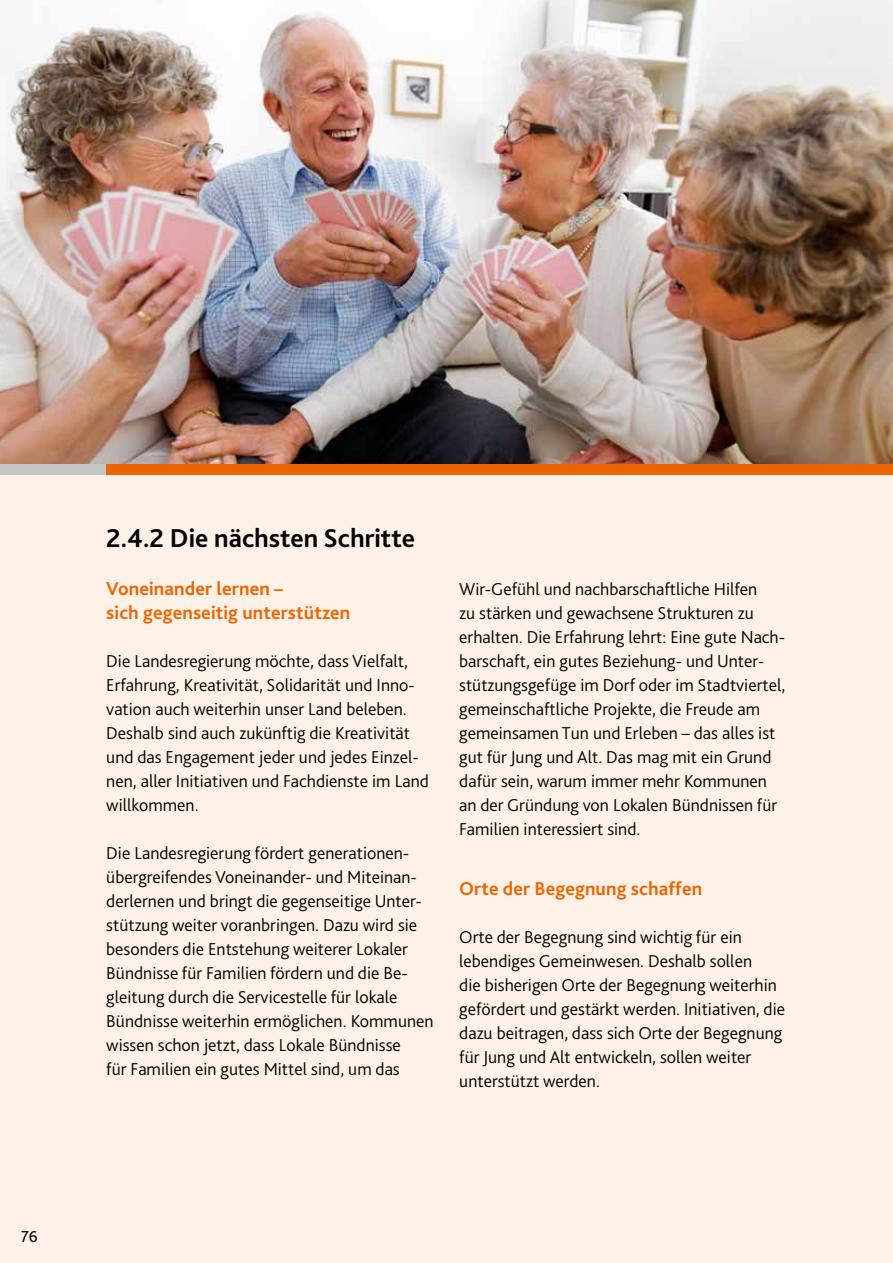
<style>
.page{position:relative;width:893px;height:1263px;background:#fef1e7}
.page>*{position:absolute;margin:0;border:0;box-sizing:border-box;transform-origin:0 0}
.t1{font:700 27px "Bliss 2";color:#000}
.t2{font:700 19.5px/24px "Bliss 2";letter-spacing:.005em;color:#ec6502}
.t3{font:300 18px/24px "Bliss 2";color:#000}
.t4{font:16.5px "Bliss 2";color:#000}
</style>
<div class="page">
<img style="left:0;top:0;width:893px;height:464px">
<div style="left:0;top:464px;width:109px;height:11px;background:#c5c6c6"></div>
<div style="left:106px;top:464px;width:787px;height:11px;background:#ec6502"></div>
<p class="t4" style="left:21px;top:1226px;width:18px">76</p>
<h1 class="t1" style="left:106px;top:521px;width:310px">2.4.2 Die nächsten Schritte</h1>
<p class="t2" style="left:106px;top:576px;width:246px">Voneinander lernen –<br>sich gegenseitig unterstützen</p>
<p class="t3" style="left:106px;top:648px;width:324px">Die Landesregierung möchte, dass Vielfalt, Erfahrung, Kreativität, Solidarität und Inno&shy;vation auch weiterhin unser Land beleben.<br>Deshalb sind auch zukünftig die Kreativität und das Engagement jeder und jedes Einzel&shy;nen, aller Initiativen und Fachdienste im Land willkommen.</p>
<p class="t3" style="left:106px;top:840px;width:329px">Die Landesregierung fördert generationen&shy;übergreifendes Voneinander- und Miteinan&shy;derlernen und bringt die gegenseitige Unter&shy;stützung weiter voranbringen. Dazu wird sie besonders die Entstehung weiterer Lokaler Bündnisse für Familien fördern und die Be&shy;gleitung durch die Servicestelle für lokale Bündnisse weiterhin ermöglichen. Kommunen wissen schon jetzt, dass Lokale Bündnisse<br>für Familien ein gutes Mittel sind, um das</p>
<p class="t3" style="left:459px;top:576px;width:327px">Wir-Gefühl und nachbarschaftliche H ilfen<br>zu stärken und gewachsene Strukturen zu erhalten. Die Erfahrung lehrt: Eine gute Nach&shy;barschaft, ein gutes Beziehung- und Unter&shy;stützungsgefüge im Dorf oder im Stadtviertel, gemeinschaftliche Projekte, die Freude am gemeinsamen Tun und Erleben – das alles ist gut für Jung und Alt. Das mag mit ein Grund dafür sein, warum immer mehr Kommunen an der Gründung von Lokalen Bündnissen für Familien interessiert sind.</p>
<p class="t2" style="left:459px;top:876px;width:245px">Orte der Begegnung schaffen</p>
<p class="t3" style="left:459px;top:924px;width:327px">Orte der Begegnung sind wichtig für ein lebendiges Gemeinwesen. Deshalb sollen<br>die bisherigen Orte der Begegnung weiterhin gefördert und gestärkt werden. Initiativen, die dazu beitragen, dass sich Orte der Begegnung für Jung und Alt entwickeln, sollen weiter unterstützt werden.</p>
</div>
